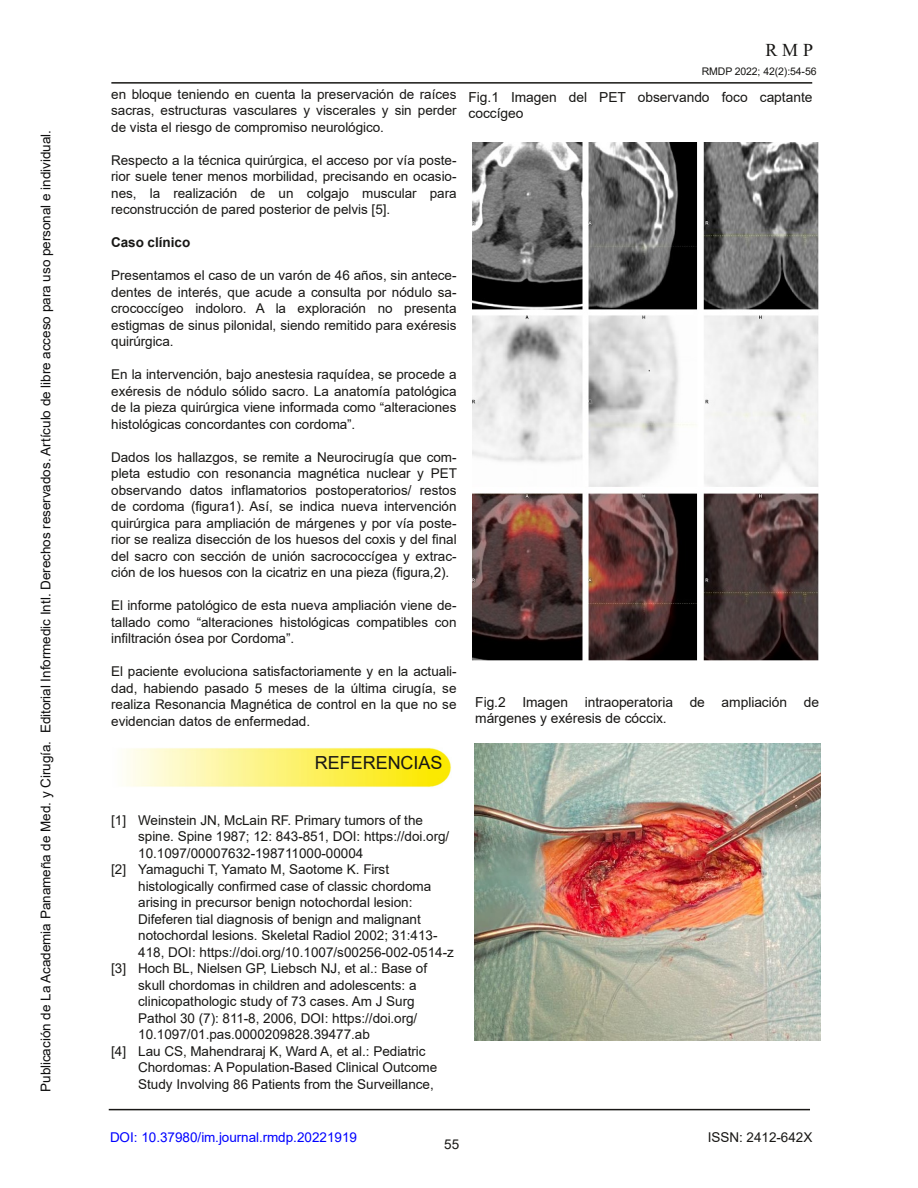
<style>
.page{position:relative;width:918px;height:1188px;background:#fff}
.page>*{position:absolute;margin:0;border:0;box-sizing:border-box;transform-origin:0 0}
.t1{font:18px "Arial";color:#181715}
.t2{font:18px "Times New Roman";color:#181715}
.t3{font:13.8px/16.5px "Arial";color:#181715}
.t4{font:13.5px/16.5px "Arial";color:#181715;text-align:justify}
.t5{font:13.5px "Arial";color:#0d0d0d}
.t6{font:13.5px "Arial";color:#00f}
.t7{font:700 13.5px "Arial";color:#181715}
.t8{font:10.5px "Arial";letter-spacing:-.015em;color:#181715}
</style>
<div class="page">
<hr style="left:111px;top:82px;width:701px;height:2px;background:#181715">
<hr style="left:109px;top:1109px;width:701px;height:1px;background:#181715">
<img style="left:124px;top:747px;width:327px;height:41px">
<img style="left:472px;top:143px;width:346px;height:518px">
<img style="left:475px;top:743px;width:345px;height:298px">
<p class="t5" style="left:38px;top:1092px;width:963px;rotate:-90deg">Publicación de La Academia Panameña de Med. y Cirugía. Editorial Informedic Intl. Derechos reservados. Artículo de libre acceso para uso personal e individual.</p>
<p class="t4" style="left:111px;top:86px;width:347px">en bloque teniendo en cuenta la preservación de raíces sacras, estructuras vasculares y viscerales y sin perder de vista el riesgo de compromiso neurológico.</p>
<p class="t4" style="left:111px;top:152px;width:347px">Respecto a la técnica quirúrgica, el acceso por vía poste&shy;rior suele tener menos morbilidad, precisando en ocasio&shy;nes, la realización de un colgajo muscular para reconstrucción de pared posterior de pelvis [5].</p>
<p class="t7" style="left:111px;top:235px;width:81px">Caso clínico</p>
<p class="t4" style="left:111px;top:267px;width:347px">Presentamos el caso de un varón de 46 años, sin antece&shy;dentes de interés, que acude a consulta por nódulo sa&shy;crococcígeo indoloro. A la exploración no presenta estigmas de sinus pilonidal, siendo remitido para exéresis quirúrgica.</p>
<p class="t4" style="left:111px;top:366px;width:347px">En la intervención, bajo anestesia raquídea, se procede a exéresis de nódulo sólido sacro. La anatomía patológica de la pieza quirúrgica viene informada como “alteraciones histológicas concordantes con cordoma”.</p>
<p class="t4" style="left:111px;top:449px;width:347px">Dados los hallazgos, se remite a Neurocirugía que com&shy;pleta estudio con resonancia magnética nuclear y PET observando datos inflamatorios postoperatorios/ restos de cordoma (figura1). Así, se indica nueva intervención quirúrgica para ampliación de márgenes y por vía poste&shy;rior se realiza disección de los huesos del coxis y del final del sacro con sección de unión sacrococcígea y extrac&shy;ción de los huesos con la cicatriz en una pieza (figura,2).</p>
<p class="t4" style="left:111px;top:597px;width:347px">El informe patológico de esta nueva ampliación viene de&shy;tallado como “alteraciones histológicas compatibles con infiltración ósea por Cordoma”.</p>
<p class="t4" style="left:111px;top:663px;width:347px">El paciente evoluciona satisfactoriamente y en la actuali&shy;dad, habiendo pasado 5 meses de la última cirugía, se realiza Resonancia Magnética de control en la que no se evidencian datos de enfermedad.</p>
<h1 class="t1" style="left:315px;top:753px;width:129px">REFERENCIAS</h1>
<h1 class="t2" style="left:765px;top:40px;width:49px">RMP</h1>
<p class="t8" style="left:702px;top:66px;width:116px">RMDP 2022; 42(2):54-56</p>
<p class="t3" style="left:469px;top:89px;width:345px">Fig.1 Imagen del PET observando foco captante coccígeo</p>
<p class="t3" style="left:475px;top:694px;width:345px">Fig.2 Imagen intraoperatoria de ampliación de márgenes y exéresis de cóccix.</p>
<p class="t4" style="left:111px;top:812px;width:313px">[1] Weinstein JN, McLain RF. Primary tumors of the</p>
<p class="t4" style="left:138px;top:828px;width:313px">spine. Spine 1987; 12: 843-851, DOI: https://doi.org/</p>
<p class="t4" style="left:138px;top:845px;width:227px">10.1097/00007632-198711000-00004</p>
<p class="t4" style="left:111px;top:861px;width:279px">[2] Yamaguchi T, Yamato M, Saotome K. First</p>
<p class="t4" style="left:138px;top:878px;width:294px">histologically confirmed case of classic chordoma</p>
<p class="t4" style="left:138px;top:894px;width:276px">arising in precursor benign notochordal lesion:</p>
<p class="t4" style="left:138px;top:911px;width:284px">Difeferen tial diagnosis of benign and malignant</p>
<p class="t4" style="left:138px;top:927px;width:301px">notochordal lesions. Skeletal Radiol 2002; 31:413-</p>
<p class="t4" style="left:138px;top:944px;width:317px">418, DOI: https://doi.org/10.1007/s00256-002-0514-z</p>
<p class="t4" style="left:111px;top:960px;width:317px">[3] Hoch BL, Nielsen GP, Liebsch NJ, et al.: Base of</p>
<p class="t4" style="left:138px;top:977px;width:280px">skull chordomas in children and adolescents: a</p>
<p class="t4" style="left:138px;top:993px;width:278px">clinicopathologic study of 73 cases. Am J Surg</p>
<p class="t4" style="left:138px;top:1010px;width:281px">Pathol 30 (7): 811-8, 2006, DOI: https://doi.org/</p>
<p class="t4" style="left:138px;top:1026px;width:233px">10.1097/01.pas.0000209828.39477.ab</p>
<p class="t4" style="left:111px;top:1043px;width:316px">[4] Lau CS, Mahendraraj K, Ward A, et al.: Pediatric</p>
<p class="t4" style="left:138px;top:1059px;width:300px">Chordomas: A Population-Based Clinical Outcome</p>
<p class="t4" style="left:138px;top:1076px;width:297px">Study Involving 86 Patients from the Surveillance,</p>
<p class="t6" style="left:110px;top:1130px;width:249px">DOI: 10.37980/im.journal.rmdp.20221919</p>
<p class="t4" style="left:708px;top:1129px;width:106px">ISSN: 2412-642X</p>
<p class="t4" style="left:444px;top:1136px;width:17px">55</p>
</div>
